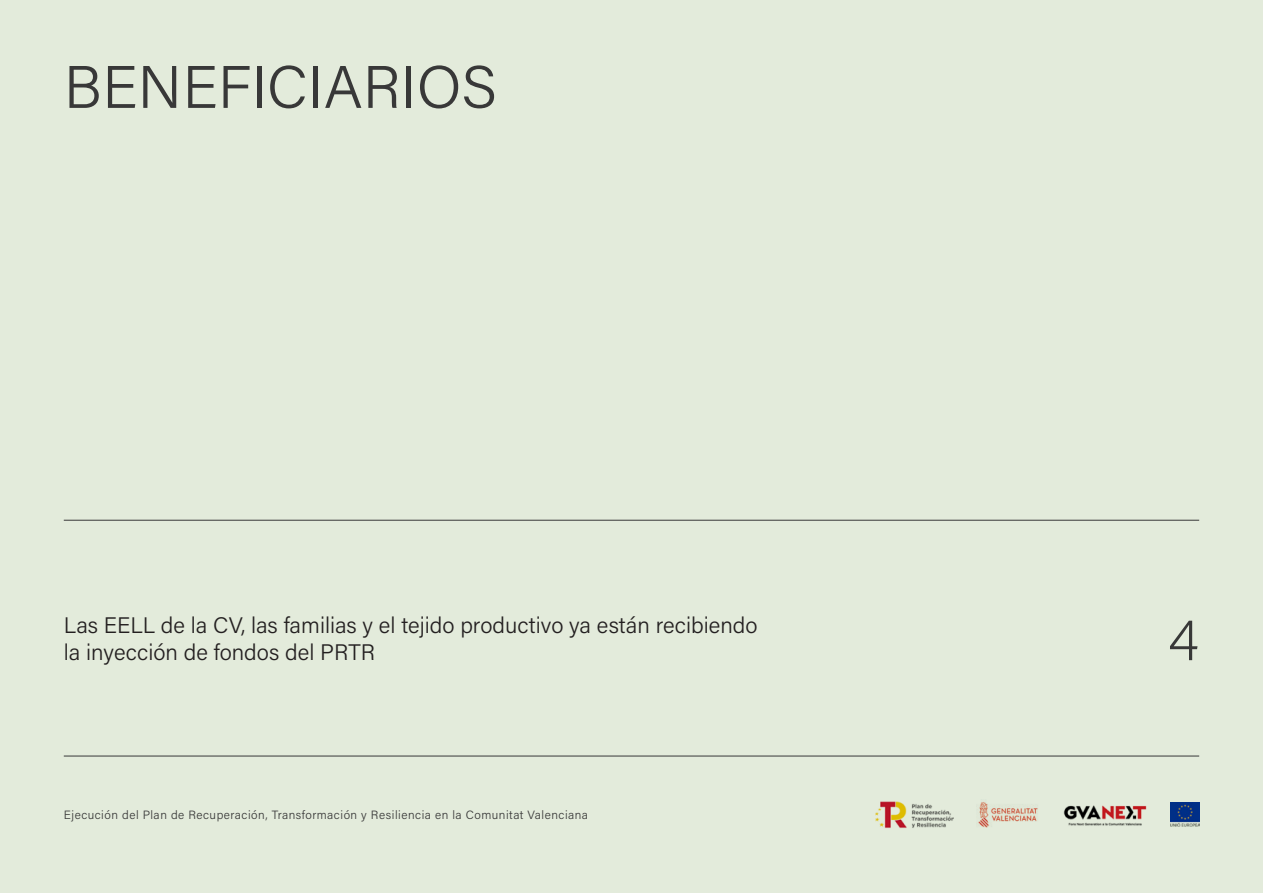
<style>
.page{position:relative;width:1263px;height:893px;background:#e3ebdb}
.page>*{position:absolute;margin:0;border:0;box-sizing:border-box;transform-origin:0 0}
.t1{font:60px "Acumin Variable Concept";color:#383838}
.t2{font:300 22.5px/27px "Acumin Pro";color:#231f20}
.t3{font:12px "Acumin Variable Concept";letter-spacing:.04em;color:#383838}
</style>
<div class="page">
<img style="left:876px;top:801px;width:78px;height:27px">
<img style="left:978px;top:802px;width:60px;height:26px">
<img style="left:1063px;top:805px;width:84px;height:21px">
<img style="left:1170px;top:802px;width:29px;height:25px">
<hr style="left:64px;top:520px;width:1135px;height:1px;background:#383838">
<hr style="left:64px;top:756px;width:1135px;height:1px;background:#383838">
<p class="t1" style="left:64px;top:46px;width:435px">BENEFICIARIOS</p>
<p class="t2" style="left:64px;top:611px;width:695px">Las EELL de la CV, las familias y el tejido productivo ya están recibiendo la inyección de fondos del PRTR</p>
<p class="t3" style="left:64px;top:806px;width:526px">Ejecución del Plan de Recuperación, Transformación y Resiliencia en la Comunitat Valenciana</p>
<p class="t1" style="left:1168px;top:598px;width:33px">4</p>
</div>
